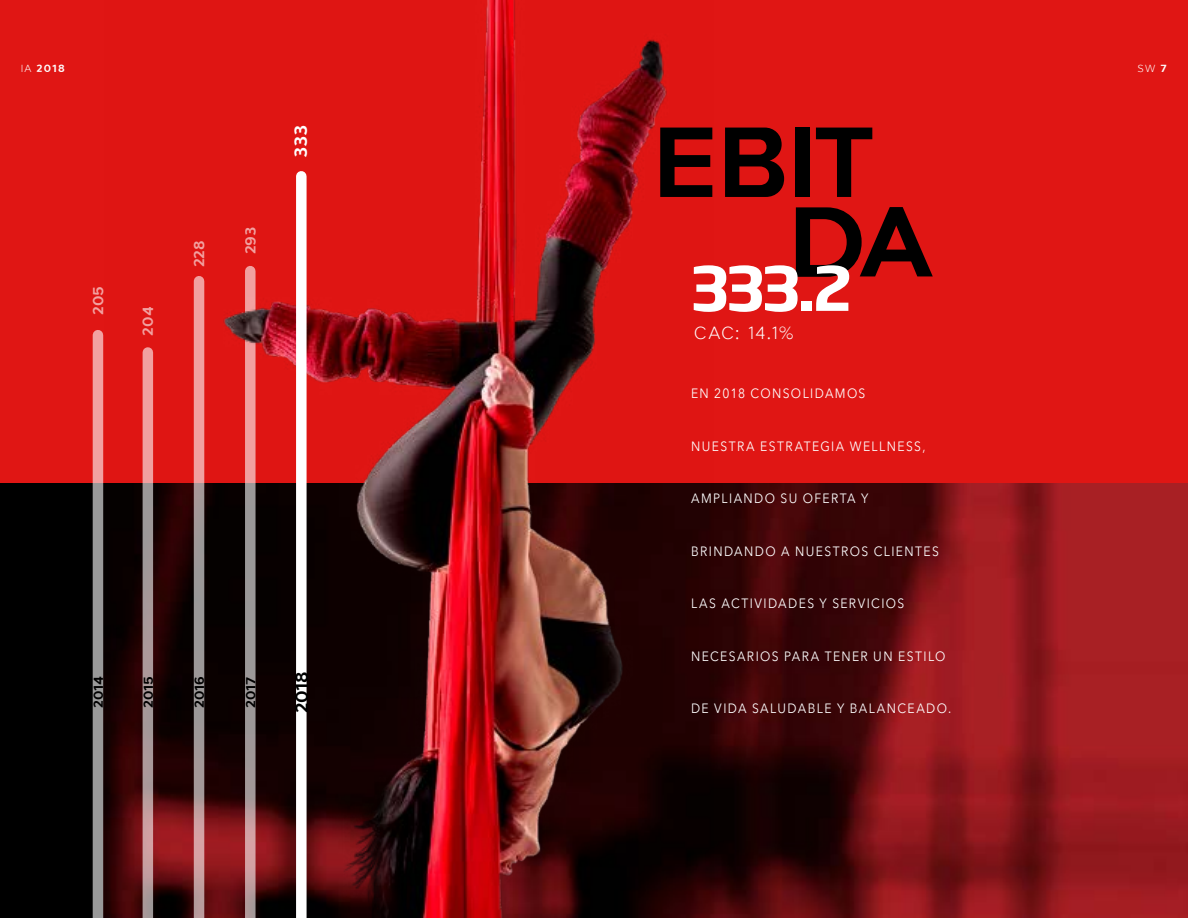
<style>
.page{position:relative;width:1188px;height:918px;background:#e01614}
.page>*{position:absolute;margin:0;border:0;box-sizing:border-box;transform-origin:0 0}
.t1{font:700 60px "Soho Gothic Pro";color:#fff}
.t2{font:100 18px "Larke Neue";color:#fff}
.t3{font:700 18px "Larke Neue";color:#000}
.t4{font:700 18px "Larke Neue";color:#fff}
.t5{font:700 15px "Larke Neue";letter-spacing:.01em;color:#fff}
.t6{font:13.5px "Avenir Next";letter-spacing:.115em;color:#fff;scale:.9 1}
.t7{font:700 13.5px "Larke Neue";letter-spacing:.015em;color:#000}
.t8{font:700 10.5px "Larke Neue";color:#fff}
.t9{font:100 10.5px "Larke Neue";color:#fff}
.s1{font-weight:100}
.s2{font-weight:700}
</style>
<div class="page">
<div style="left:0;top:484px;width:1188px;height:434px;background:#000"></div>
<img style="left:714px;top:484px;width:474px;height:434px">
<div style="left:796px;top:128px;width:14px;height:69px;background:#000"></div>
<svg style="left:816px;top:128px;width:56px;height:69px"></svg>
<svg style="left:796px;top:207px;width:137px;height:70px"></svg>
<svg style="left:725px;top:128px;width:59px;height:69px"></svg>
<svg style="left:93px;top:335px;width:10px;height:583px;background:#af9b9b"></svg>
<img style="left:104px;top:0;width:610px;height:918px">
<div style="left:296px;top:176px;width:11px;height:742px;background:#fff"></div>
<p class="t8" style="left:21px;top:62px;width:45px"><span class="s1">IA</span> 2018</p>
<p class="t9" style="left:1138px;top:62px;width:31px">SW <span class="s2">7</span></p>
<p class="t5" style="left:89px;top:315px;width:30px;rotate:-90deg">205</p>
<p class="t5" style="left:139px;top:336px;width:31px;rotate:-90deg">204</p>
<p class="t5" style="left:190px;top:267px;width:29px;rotate:-90deg">228</p>
<p class="t5" style="left:241px;top:254px;width:29px;rotate:-90deg">293</p>
<h2 class="t4" style="left:290px;top:158px;width:34px;rotate:-90deg">333</h2>
<p class="t7" style="left:90px;top:708px;width:34px;rotate:-90deg">2014</p>
<p class="t7" style="left:140px;top:708px;width:34px;rotate:-90deg">2015</p>
<p class="t7" style="left:191px;top:708px;width:34px;rotate:-90deg">2016</p>
<p class="t7" style="left:242px;top:708px;width:33px;rotate:-90deg">2017</p>
<h2 class="t3" style="left:291px;top:713px;width:44px;rotate:-90deg">2018</h2>
<h1 class="t1" style="left:690px;top:241px;width:163px">333.2</h1>
<h2 class="t2" style="left:694px;top:322px;width:101px">CAC: 14.1%</h2>
<p class="t6" style="left:691px;top:382px;width:195px">EN 2018 CONSOLIDAMOS</p>
<p class="t6" style="left:691px;top:435px;width:262px">NUESTRA ESTRATEGIA WELLNESS,</p>
<p class="t6" style="left:691px;top:487px;width:199px">AMPLIANDO SU OFERTA Y</p>
<p class="t6" style="left:691px;top:540px;width:277px">BRINDANDO A NUESTROS CLIENTES</p>
<p class="t6" style="left:691px;top:592px;width:238px">LAS ACTIVIDADES Y SERVICIOS</p>
<p class="t6" style="left:691px;top:645px;width:284px">NECESARIOS PARA TENER UN ESTILO</p>
<p class="t6" style="left:691px;top:697px;width:291px">DE VIDA SALUDABLE Y BALANCEADO.</p>
</div>
